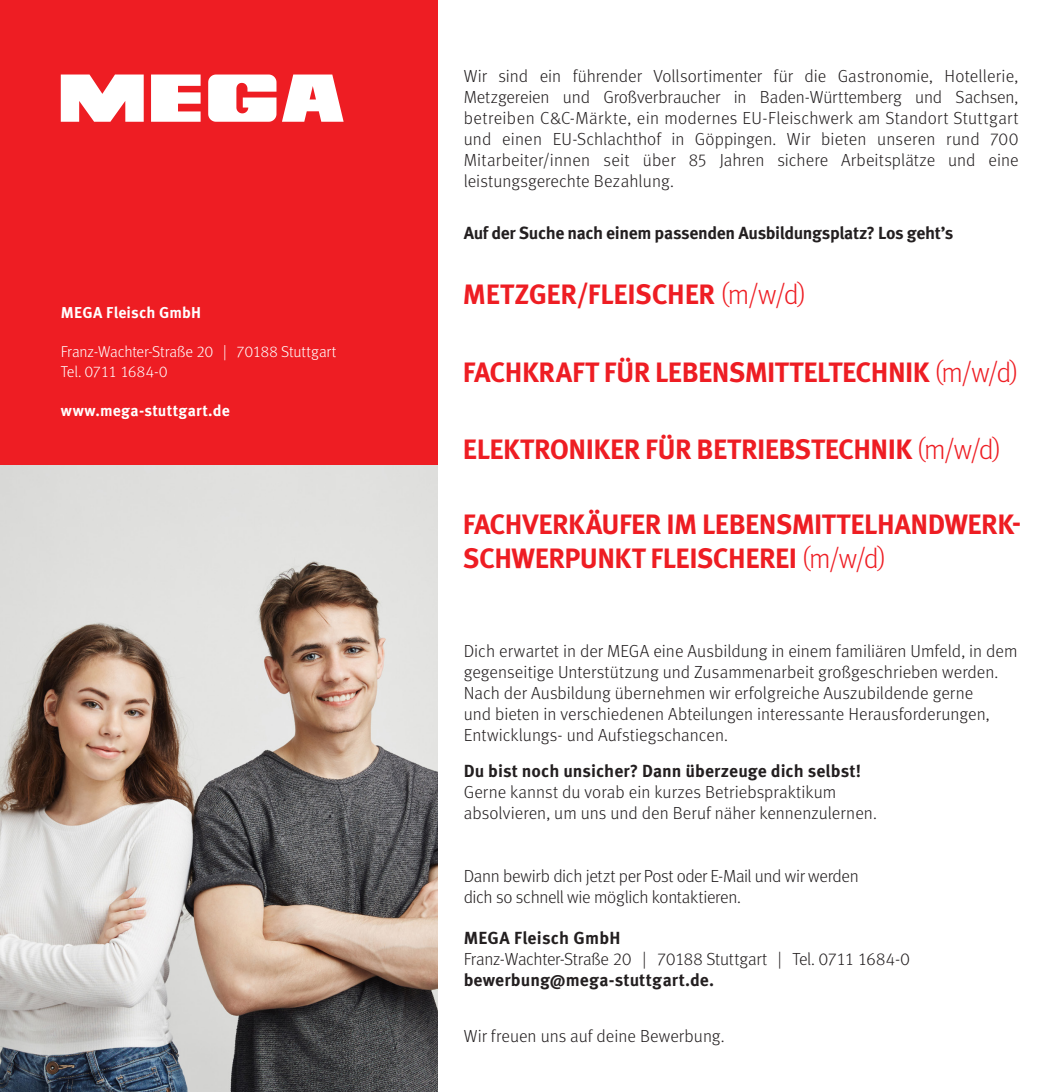
<style>
.page{position:relative;width:1042px;height:1092px;background:#fff}
.page>*{position:absolute;margin:0;border:0;box-sizing:border-box;transform-origin:0 0}
.t1{font:700 28px/33.6px "Meta Pro";letter-spacing:-.02em;color:#ee1d23}
.t2{font:300 17.5px/21px "Meta Pro";color:#231f20}
.t3{font:300 17.5px/21px "Meta Pro";letter-spacing:-.02em;color:#231f20}
.t4{font:700 17.5px "Meta Pro";color:#231f20}
.t5{font:700 17.5px "Meta Pro";letter-spacing:-.025em;color:#231f20}
.t6{font:300 15.75px/20.3px "Meta Pro";letter-spacing:-.015em;color:#fff}
.t7{font:700 15.75px "Meta Pro";letter-spacing:.01em;color:#fff}
.s1{font-weight:300}
</style>
<div class="page">
<div style="left:0;top:0;width:438px;height:465px;background:#ee1d23"></div>
<svg style="left:282px;top:74px;width:62px;height:48px"></svg>
<svg style="left:208px;top:74px;width:68px;height:48px;background:#fcd9da"></svg>
<svg style="left:151px;top:74px;width:50px;height:48px;background:#fcdbdc"></svg>
<svg style="left:61px;top:74px;width:83px;height:48px;background:#fcdbdb"></svg>
<img style="left:0;top:465px;width:438px;height:626px">
<p class="t7" style="left:61px;top:302px;width:142px">MEGA Fleisch GmbH</p>
<p class="t6" style="left:61px;top:340px;width:277px">Franz-Wachter-Straße 20 | 70188 Stuttgart<br>Tel. 0711 1684-0</p>
<p class="t7" style="left:61px;top:401px;width:171px">www.mega-stuttgart.de</p>
<p class="t2" style="left:464px;top:64px;width:556px;text-align:justify">Wir sind ein führender Vollsortimenter für die Gastronomie, Hotellerie, Metzgereien und Großverbraucher in Baden-Württemberg und Sachsen, betreiben C&amp;C-Märkte, ein modernes EU-Fleischwerk am Standort Stuttgart und einen EU-Schlachthof in Göppingen. Wir bieten unseren rund 700<br>Mitarbeiter/innen seit über 85 Jahren sichere Arbeitsplätze und eine leistungsgerechte Bezahlung.</p>
<p class="t5" style="left:464px;top:222px;width:491px">Auf der Suche nach einem passenden Ausbildungsplatz? Los geht’s</p>
<h1 class="t1" style="left:463px;top:279px;width:345px">METZGER/FLEISCHER <span class="s1">(m/w/d)</span></h1>
<h1 class="t1" style="left:463px;top:356px;width:557px">FACHKRAFT FÜR LEBENSMITTELTECHNIK <span class="s1">(m/w/d)</span></h1>
<h1 class="t1" style="left:463px;top:433px;width:540px">ELEKTRONIKER FÜR BETRIEBSTECHNIK <span class="s1">(m/w/d)</span></h1>
<h1 class="t1" style="left:463px;top:508px;width:560px">FACHVERKÄUFER IM LEBENSMITTELHANDWERK-<br>SCHWERPUNKT FLEISCHEREI <span class="s1">(m/w/d)</span></h1>
<p class="t2" style="left:464px;top:639px;width:555px">Dich erwartet in der MEGA eine Ausbildung in einem familiären Umfeld, in dem gegenseitige Unterstützung und Zusammenarbeit großgeschrieben werden.<br>Nach der Ausbildung übernehmen wir erfolgreiche Auszubildende gerne<br>und bieten in verschiedenen Abteilungen interessante Herausforderungen, Entwicklungs- und Aufstiegschancen.</p>
<p class="t4" style="left:464px;top:759px;width:399px">Du bist noch unsicher? Dann überzeuge dich selbst!</p>
<p class="t2" style="left:464px;top:780px;width:415px">Gerne kannst du vorab ein kurzes Betriebspraktikum absolvieren, um uns und den Beruf näher kennenzulernen.</p>
<p class="t3" style="left:464px;top:864px;width:397px">Dann bewirb dich jetzt per Post oder E-Mail und wir werden dich so schnell wie möglich kontaktieren.</p>
<p class="t4" style="left:464px;top:926px;width:158px">MEGA Fleisch GmbH</p>
<p class="t3" style="left:464px;top:946px;width:448px">Franz-Wachter-Straße 20 | 70188 Stuttgart | Tel. 0711 1684-0</p>
<p class="t4" style="left:464px;top:968px;width:252px">bewerbung@mega-stuttgart.de.</p>
<p class="t2" style="left:464px;top:1024px;width:262px">Wir freuen uns auf deine Bewerbung.</p>
</div>
